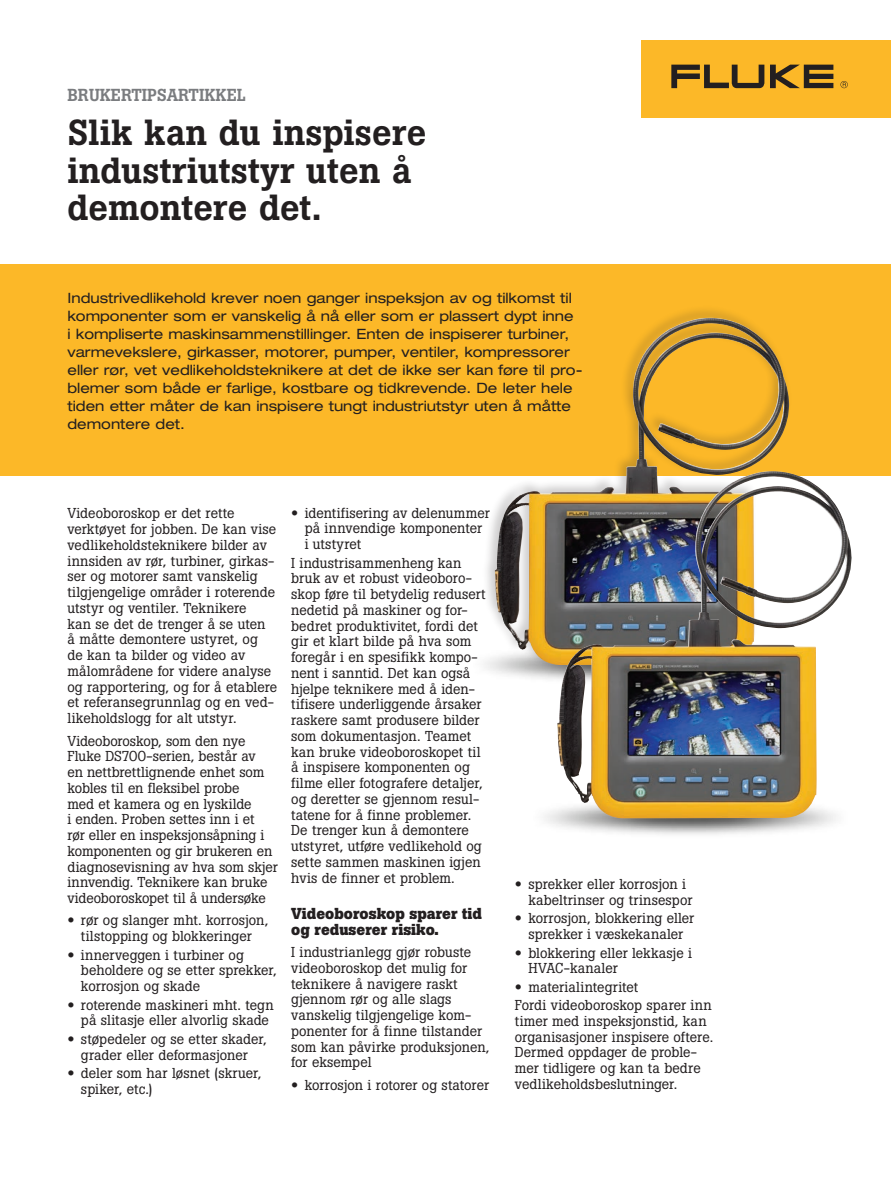
<style>
.page{position:relative;width:891px;height:1188px;background:#fff}
.page>*{position:absolute;margin:0;border:0;box-sizing:border-box;transform-origin:0 0}
.t1{font:500 36px/37.5px "Boton Pro";color:#231f20}
.t2{font:500 17.25px "Boton Pro";color:#7a7c7f}
.t3{font:700 15.75px/15.8px "Boton Pro";color:#231f20}
.t4{font:14.25px/15.8px "Boton Pro";color:#231f20}
.t5{font:expanded 14.25px/18px "Helvetica Neue LT Std";color:#231f20}
.s1{font-family:"Helvetica Neue LT Pro";font-weight:700;font-stretch:expanded}
</style>
<div class="page">
<div style="left:0;top:264px;width:891px;height:211px;background:#fcb828"></div>
<div style="left:641px;top:40px;width:250px;height:78px;background:#fcb828"></div>
<svg style="left:671px;top:65px;width:162px;height:23px"></svg>
<svg style="left:840px;top:81px;width:8px;height:7px"></svg>
<div style="left:482px;top:305px;width:310px;height:364px;background:#231f20;opacity:.22"></div>
<img style="left:495px;top:318px;width:296px;height:348px">
<img style="left:544px;top:810px;width:292px;height:25px">
<img style="left:557px;top:471px;width:296px;height:348px">
<p class="t2" style="left:68px;top:84px;width:180px">BRUKERTIPSARTIKKEL</p>
<h1 class="t1" style="left:68px;top:114px;width:360px">Slik kan du inspisere industriutstyr uten å demontere det.</h1>
<p class="t5" style="left:68px;top:288px;width:517px">Industrivedlikehold krever noen ganger inspeksjon av og tilkomst til komponenter som er vanskelig å nå eller som er plassert dypt inne<br>i kompliserte maskinsammenstillinger. Enten de inspiserer turbiner, varmevekslere, girkasser, motorer, pumper, ventiler, kompressorer eller rør, vet vedlikeholdsteknikere at det de ikke ser kan føre til pro&shy;blemer som både er farlige, kostbare og tidkrevende. De leter hele tiden etter måter de kan inspisere tungt industriutstyr uten å måtte demontere det.</p>
<p class="t4" style="left:68px;top:506px;width:211px">Videoboroskop er det rette verktøyet for jobben. De kan vise vedlikeholdsteknikere bilder av innsiden av rør, turbiner, girkas&shy;ser og motorer samt vanskelig tilgjengelige områder i roterende utstyr og ventiler. Teknikere<br>kan se det de trenger å se uten<br>å måtte demontere ustyret, og<br>de kan ta bilder og video av målområdene for videre analyse og rapportering, og for å etablere et referansegrunnlag og en ved&shy;likeholdslogg for alt utstyr.</p>
<p class="t4" style="left:68px;top:733px;width:212px">Videoboroskop, som den nye<br>Fluke DS700-serien, består av<br>en nettbrettlignende enhet som kobles til en fleksibel probe<br>med et kamera og en lyskilde<br>i enden. Proben settes inn i et<br>rør eller en inspeksjonsåpning i komponenten og gir brukeren en diagnosevisning av hva som skjer innvendig. Teknikere kan bruke videoboroskopet til å undersøke</p>
<p class="t4" style="left:68px;top:913px;width:202px;text-align:center"><span class="s1">•</span> rør og slanger mht. korrosjon, tilstopping og blokkeringer</p>
<p class="t4" style="left:81px;top:947px;width:197px;text-indent:-13px"><span class="s1">•</span> innerveggen i turbiner og beholdere og se etter sprekker, korrosjon og skade</p>
<p class="t4" style="left:81px;top:997px;width:194px;text-indent:-13px"><span class="s1">•</span> roterende maskineri mht. tegn på slitasje eller alvorlig skade</p>
<p class="t4" style="left:68px;top:1031px;width:201px;text-align:center"><span class="s1">•</span> støpedeler og se etter skader, grader eller deformasjoner</p>
<p class="t4" style="left:81px;top:1065px;width:182px;text-indent:-13px"><span class="s1">•</span> deler som har løsnet (skruer, spiker, etc.)</p>
<p class="t4" style="left:305px;top:505px;width:187px;text-indent:-13px"><span class="s1">•</span> identifisering av delenummer på innvendige komponenter<br>i utstyret</p>
<p class="t4" style="left:291px;top:555px;width:196px">I industrisammenheng kan bruk av et robust videoboro&shy;skop føre til betydelig redusert nedetid på maskiner og for&shy;bedret produktivitet, fordi det gir et klart bilde på hva som foregår i en spesifikk kompo&shy;nent i sanntid. Det kan også hjelpe teknikere med å iden&shy;tifisere underliggende årsaker raskere samt produsere bilder som dokumentasjon. Teamet kan bruke videoboroskopet til å inspisere komponenten og filme eller fotografere detaljer, og deretter se gjennom resul&shy;tatene for å finne problemer.<br>De trenger kun å demontere utstyret, utføre vedlikehold og sette sammen maskinen igjen hvis de finner et problem.</p>
<p class="t3" style="left:291px;top:905px;width:192px">Videoboroskop sparer tid og reduserer risiko.</p>
<p class="t4" style="left:291px;top:944px;width:200px">I industrianlegg gjør robuste videoboroskop det mulig for teknikere å navigere raskt gjennom rør og alle slags vanskelig tilgjengelige kom&shy;ponenter for å finne tilstander som kan påvirke produksjonen, for eksempel</p>
<p class="t4" style="left:291px;top:1077px;width:199px"><span class="s1">•</span> korrosjon i rotorer og statorer</p>
<p class="t4" style="left:528px;top:876px;width:165px;text-indent:-13px"><span class="s1">•</span> sprekker eller korrosjon i kabeltrinser og trinsespor</p>
<p class="t4" style="left:515px;top:911px;width:181px;text-align:center"><span class="s1">•</span> korrosjon, blokkering eller sprekker i væskekanaler</p>
<p class="t4" style="left:528px;top:945px;width:165px;text-indent:-13px"><span class="s1">•</span> blokkering eller lekkasje i<br>HVAC-kanaler</p>
<p class="t4" style="left:515px;top:978px;width:198px;line-height:18.5px"><span class="s1">•</span> materialintegritet<br>Fordi videoboroskop sparer inn</p>
<p class="t4" style="left:515px;top:1013px;width:200px">timer med inspeksjonstid, kan organisasjoner inspisere oftere.<br>Dermed oppdager de proble&shy;mer tidligere og kan ta bedre vedlikeholdsbeslutninger.</p>
</div>
